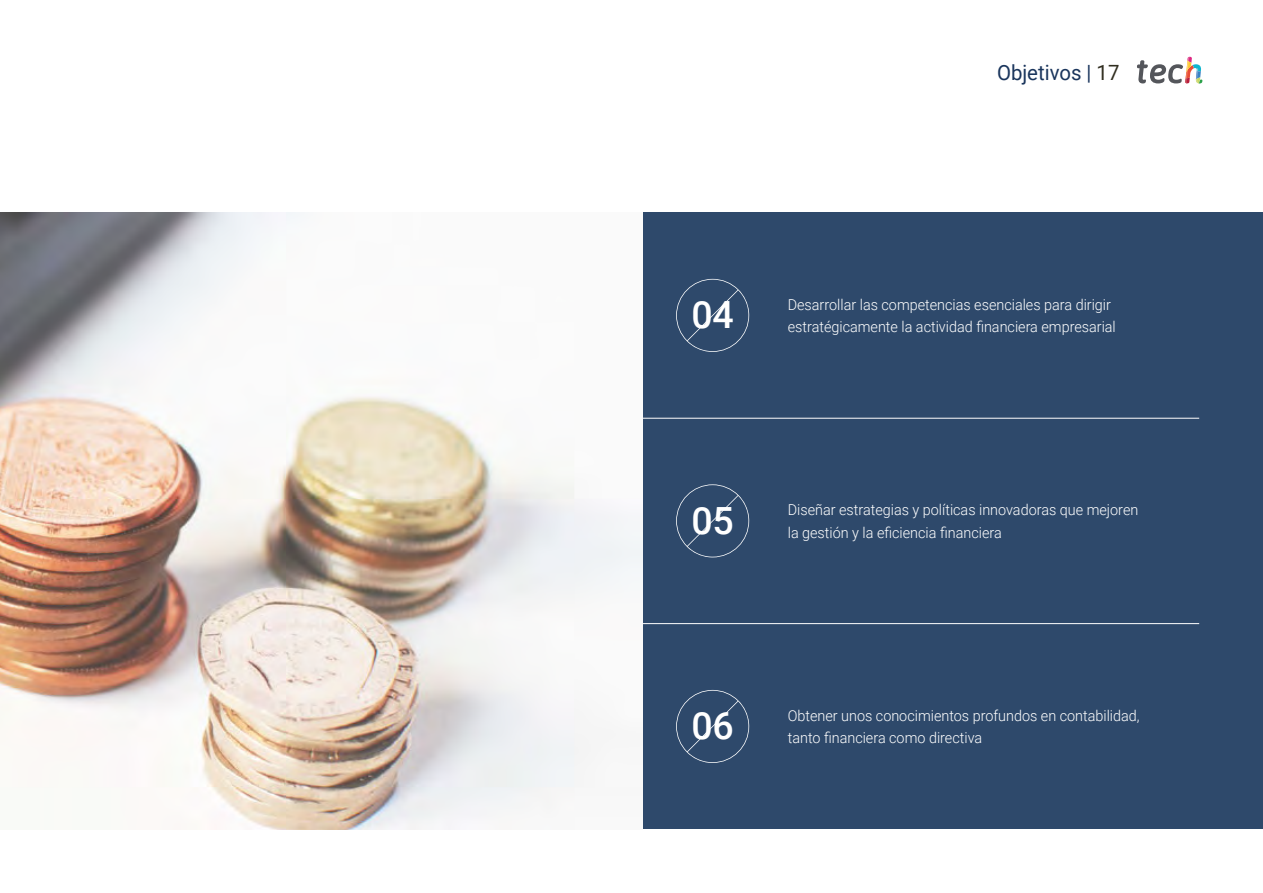
<style>
.page{position:relative;width:1263px;height:893px;background:#fff}
.page>*{position:absolute;margin:0;border:0;box-sizing:border-box;transform-origin:0 0}
.t1{font:500 37.5px "Roboto";color:#fff}
.t2{font:21px "Roboto";color:#1a355c}
.t3{font:300 15px/22.5px "Roboto";color:#fff;scale:.96 1}
.s1{color:#312e20}
</style>
<div class="page">
<svg style="left:1137px;top:57px;width:65px;height:27px"></svg>
<div style="left:642px;top:213px;width:621px;height:616px;background:#2e496b"></div>
<svg style="left:676px;top:279px;width:73px;height:73px"></svg>
<svg style="left:676px;top:484px;width:73px;height:73px"></svg>
<svg style="left:676px;top:690px;width:73px;height:73px"></svg>
<hr style="left:0;top:418px;width:1199px;height:1px;background:#fff">
<hr style="left:0;top:623px;width:1199px;height:1px;background:#fff">
<img style="left:0;top:213px;width:642px;height:616px">
<h2 class="t2" style="left:997px;top:57px;width:124px">Objetivos | <span class="s1">17</span></h2>
<h1 class="t1" style="left:691px;top:288px;width:44px">04</h1>
<p class="t3" style="left:788px;top:293px;width:338px">Desarrollar las competencias esenciales para dirigir</p>
<p class="t3" style="left:788px;top:315px;width:343px">estratégicamente la actividad financiera empresarial</p>
<h1 class="t1" style="left:691px;top:494px;width:44px">05</h1>
<p class="t3" style="left:788px;top:498px;width:367px">Diseñar estrategias y políticas innovadoras que mejoren la gestión y la eficiencia financiera</p>
<h1 class="t1" style="left:691px;top:699px;width:44px">06</h1>
<p class="t3" style="left:788px;top:704px;width:368px">Obtener unos conocimientos profundos en contabilidad, tanto financiera como directiva</p>
</div>
